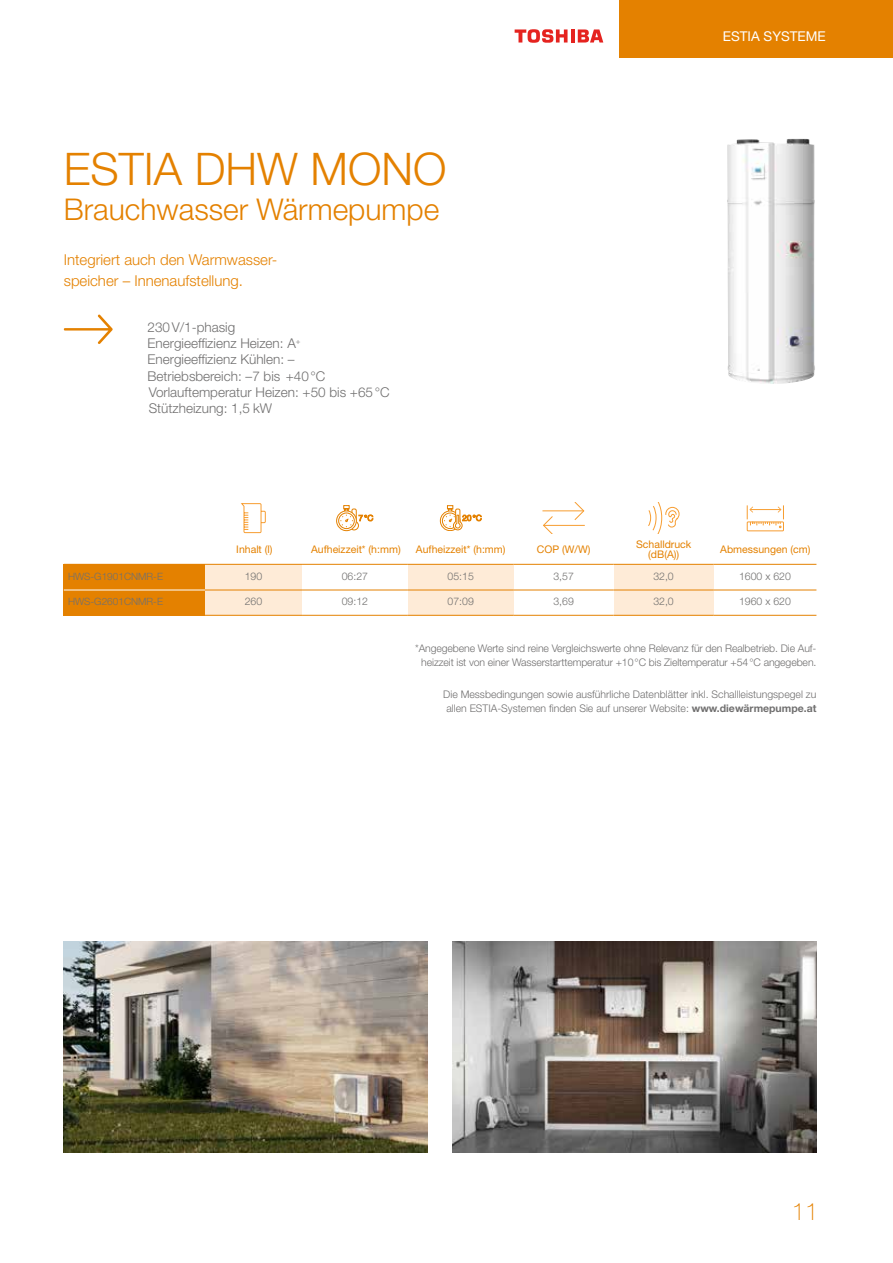
<style>
.page{position:relative;width:893px;height:1263px;background:#fff}
.page>*{position:absolute;margin:0;border:0;box-sizing:border-box;transform-origin:0 0}
.t1{font:300 45px "Helvetica Neue LT Pro";color:#e48100}
.t2{font:300 30px "Helvetica Neue LT Pro";color:#e48100}
.t3{font:100 24px "Helvetica Neue LT Pro";color:#e48100}
.t4{font:300 15px/21px "Helvetica Neue LT Pro";color:#e48100}
.t5{font:300 13.5px/16.2px "Helvetica Neue LT Pro";color:#706f6f}
.t6{font:13.5px "Helvetica Neue LT Pro";color:#fff}
.t7{font:300 10.5px/13.5px "Helvetica Neue LT Pro";letter-spacing:-.01em;color:#706f6f;text-align:center}
.t8{font:10.5px/10.5px "Helvetica Neue LT Pro";color:#e48100;text-align:center}
.t9{font:300 10.5px "Helvetica Neue LT Pro";color:#71706f}
.t10{font:300 10.05px "Helvetica Neue LT Pro";color:#71706f}
.s1{font-weight:700}
</style>
<div class="page">
<svg style="left:241px;top:503px;width:25px;height:30px"></svg>
<svg style="left:336px;top:505px;width:37px;height:26px"></svg>
<svg style="left:440px;top:505px;width:41px;height:26px"></svg>
<hr style="left:542px;top:510px;width:42px;height:1px;background:#f79d31">
<svg style="left:574px;top:503px;width:11px;height:17px"></svg>
<hr style="left:543px;top:525px;width:42px;height:1px;background:#f79d31">
<svg style="left:543px;top:516px;width:10px;height:17px"></svg>
<svg style="left:648px;top:503px;width:32px;height:30px"></svg>
<div style="left:747px;top:521px;width:37px;height:10px;border:1px solid #f79d31"></div>
<svg style="left:747px;top:505px;width:37px;height:23px"></svg>
<img style="left:453px;top:942px;width:363px;height:210px">
<img style="left:64px;top:942px;width:363px;height:210px">
<img style="left:727px;top:139px;width:88px;height:245px">
<div style="left:64px;top:564px;width:141px;height:26px;background:#e48100"></div>
<div style="left:205px;top:564px;width:97px;height:26px;background:#feebd7"></div>
<hr style="left:205px;top:564px;width:97px;height:1px;background:#e48100">
<hr style="left:302px;top:564px;width:106px;height:1px;background:#e48100">
<div style="left:408px;top:564px;width:106px;height:26px;background:#feebd7"></div>
<hr style="left:408px;top:564px;width:106px;height:1px;background:#e48100">
<hr style="left:514px;top:564px;width:100px;height:1px;background:#e48100">
<div style="left:614px;top:564px;width:100px;height:26px;background:#feebd7"></div>
<hr style="left:614px;top:564px;width:100px;height:1px;background:#e48100">
<hr style="left:714px;top:564px;width:102px;height:1px;background:#e48100">
<div style="left:64px;top:590px;width:141px;height:25px;background:#e48100"></div>
<hr style="left:64px;top:590px;width:141px;height:1px;background:#fff">
<hr style="left:64px;top:615px;width:141px;height:1px;background:#e48100">
<div style="left:205px;top:590px;width:97px;height:25px;background:#feebd7"></div>
<hr style="left:205px;top:590px;width:97px;height:1px;background:#e48100">
<hr style="left:205px;top:615px;width:97px;height:1px;background:#e48100">
<hr style="left:302px;top:590px;width:106px;height:1px;background:#e48100">
<hr style="left:302px;top:615px;width:106px;height:1px;background:#e48100">
<div style="left:408px;top:590px;width:106px;height:25px;background:#feebd7"></div>
<hr style="left:408px;top:590px;width:106px;height:1px;background:#e48100">
<hr style="left:408px;top:615px;width:106px;height:1px;background:#e48100">
<hr style="left:514px;top:590px;width:100px;height:1px;background:#e48100">
<hr style="left:514px;top:615px;width:100px;height:1px;background:#e48100">
<div style="left:614px;top:590px;width:100px;height:25px;background:#feebd7"></div>
<hr style="left:614px;top:590px;width:100px;height:1px;background:#e48100">
<hr style="left:614px;top:615px;width:100px;height:1px;background:#e48100">
<hr style="left:714px;top:590px;width:102px;height:1px;background:#e48100">
<hr style="left:714px;top:615px;width:102px;height:1px;background:#e48100">
<div style="left:619px;top:0;width:274px;height:58px;background:#e48100"></div>
<hr style="left:571px;top:29px;width:3px;height:14px;background:#e5231f">
<svg style="left:578px;top:29px;width:25px;height:14px"></svg>
<svg style="left:515px;top:29px;width:52px;height:14px"></svg>
<h1 class="t1" style="left:64px;top:142px;width:384px">ESTIA DHW MONO</h1>
<h2 class="t2" style="left:64px;top:191px;width:377px">Brauchwasser Wärmepumpe</h2>
<h3 class="t4" style="left:64px;top:248px;width:215px">Integriert auch den Warmwasser&shy;speicher – Innenaufstellung.</h3>
<p class="t5" style="left:148px;top:319px;width:244px">230V/1-phasig<br>Energieeffizienz Heizen: A<sup>+<br></sup>Energieeffizienz Kühlen: –<br>Betriebsbereich: –7 bis +40°C<br>Vorlauftemperatur Heizen: +50 bis +65°C<br>Stützheizung: 1,5 kW</p>
<p class="t6" style="left:723px;top:28px;width:104px">ESTIA SYSTEME</p>
<p class="t8" style="left:236px;top:544px;width:38px">Inhalt (l)</p>
<p class="t8" style="left:311px;top:544px;width:91px">Aufheizzeit* (h:mm)</p>
<p class="t8" style="left:416px;top:544px;width:91px">Aufheizzeit* (h:mm)</p>
<p class="t8" style="left:537px;top:544px;width:55px">COP (W/W)</p>
<p class="t8" style="left:636px;top:539px;width:57px">Schalldruck (dB(A))</p>
<p class="t8" style="left:720px;top:544px;width:92px">Abmessungen (cm)</p>
<p class="t10" style="left:68px;top:570px;width:96px">HWS-G1901CNMR-E</p>
<p class="t9" style="left:245px;top:570px;width:19px">190</p>
<p class="t9" style="left:342px;top:570px;width:28px">06:27</p>
<p class="t9" style="left:448px;top:570px;width:28px">05:15</p>
<p class="t9" style="left:553px;top:570px;width:22px">3,57</p>
<p class="t9" style="left:653px;top:570px;width:22px">32,0</p>
<p class="t9" style="left:739px;top:570px;width:53px">1600 x 620</p>
<p class="t10" style="left:68px;top:596px;width:96px">HWS-G2601CNMR-E</p>
<p class="t9" style="left:245px;top:595px;width:19px">260</p>
<p class="t9" style="left:342px;top:595px;width:28px">09:12</p>
<p class="t9" style="left:448px;top:595px;width:28px">07:09</p>
<p class="t9" style="left:553px;top:595px;width:22px">3,69</p>
<p class="t9" style="left:653px;top:595px;width:22px">32,0</p>
<p class="t9" style="left:739px;top:595px;width:53px">1960 x 620</p>
<p class="t7" style="left:415px;top:642px;width:403px">*Angegebene Werte sind reine Vergleichswerte ohne Relevanz für den Realbetrieb. Die Auf&shy;heizzeit ist von einer Wasserstarttemperatur +10°C bis Zieltemperatur +54°C angegeben.</p>
<p class="t7" style="left:443px;top:687px;width:375px">Die Messbedingungen sowie ausführliche Datenblätter inkl. Schallleistungspegel zu allen ESTIA-Systemen finden Sie auf unserer Website: <span class="s1">www.diewärmepumpe.at</span></p>
<h3 class="t3" style="left:792px;top:1197px;width:28px">11</h3>
</div>
